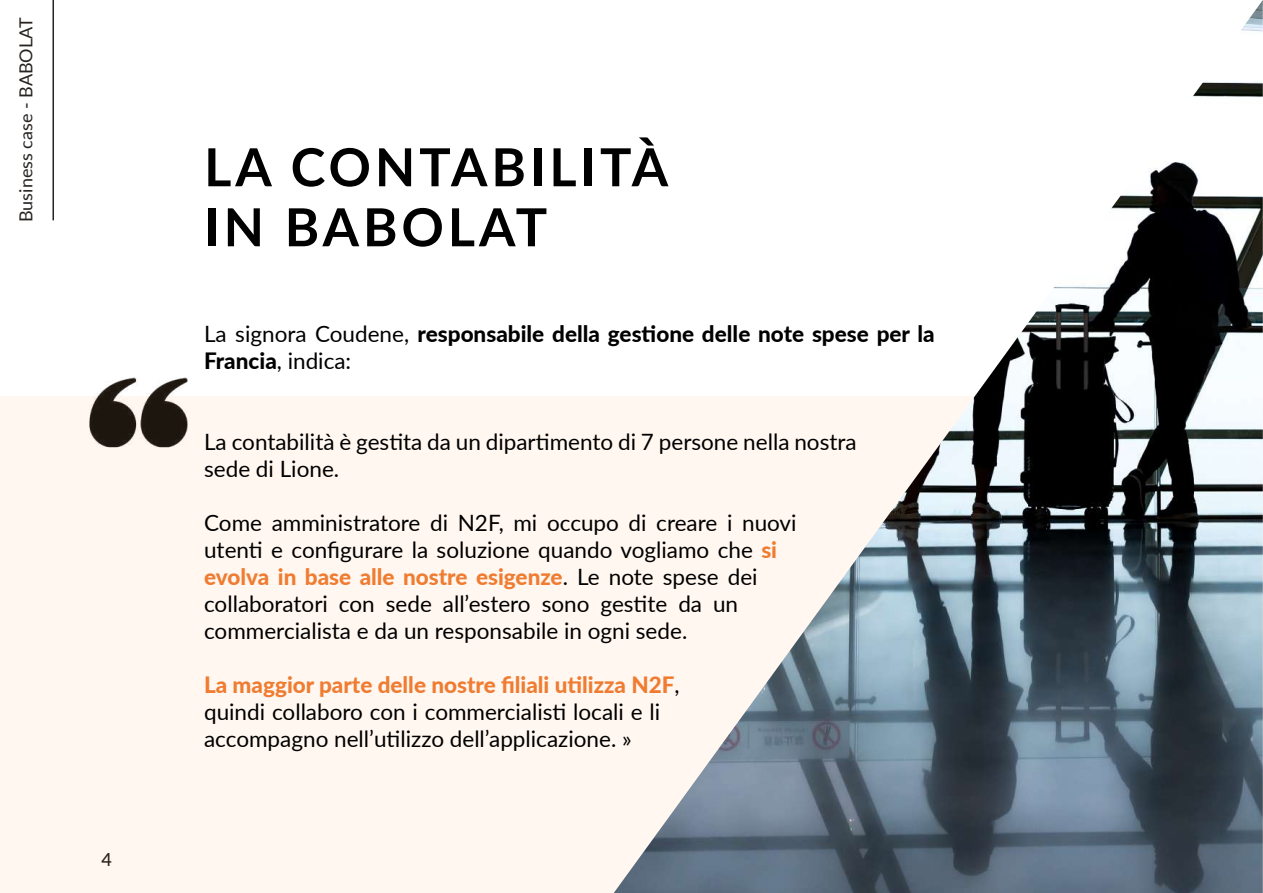
<style>
.page{position:relative;width:1263px;height:893px;background:#fff}
.page>*{position:absolute;margin:0;border:0;box-sizing:border-box;transform-origin:0 0}
.t1{font:700 52.5px/60px "Lato";letter-spacing:.075em;color:#000}
.t2{font:22.5px/27px "Lato";color:#000}
.t3{font:800 22.5px/27px "Lato";color:#000}
.t4{font:18px "Lato";color:#262320}
.t5{font:500 18px "Lato";color:#262320}
.s1{font-weight:400}
.s2{font-weight:800;color:#ef7c31}
</style>
<div class="page">
<hr style="left:53px;top:0;width:1px;height:220px;background:#262320">
<div style="left:0;top:396px;width:614px;height:497px;background:#fff7f0"></div>
<img style="left:89px;top:378px;width:98px;height:69px">
<img style="left:614px;top:0;width:649px;height:893px">
<p class="t4" style="left:13px;top:222px;width:206px;rotate:-90deg">Business case - BABOLAT</p>
<p class="t5" style="left:101px;top:847px;width:12px">4</p>
<h1 class="t1" style="left:204px;top:135px;width:465px">LA CONTABILITÀ<br>IN BABOLAT</h1>
<p class="t3" style="left:204px;top:319px;width:732px"><span class="s1">La signora Coudene,</span> responsabile della gestione delle note spese per la<br>Francia<span class="s1">, indica:</span></p>
<p class="t2" style="left:204px;top:427px;width:654px">La contabilità è gestita da un dipartimento di 7 persone nella nostra sede di Lione.</p>
<p class="t2" style="left:204px;top:508px;width:594px">Come amministratore di N2F, mi occupo di creare i nuovi utenti e configurare la soluzione quando vogliamo che <span class="s2">si evolva in base alle nostre esigenze</span>. Le note spese dei collaboratori con sede all’estero sono gestite da un commercialista e da un responsabile in ogni sede.</p>
<p class="t2" style="left:204px;top:670px;width:477px"><span class="s2">La maggior parte delle nostre filiali utilizza N2F</span>, quindi collaboro con i commercialisti locali e li accompagno nell’utilizzo dell’applicazione. »</p>
</div>
